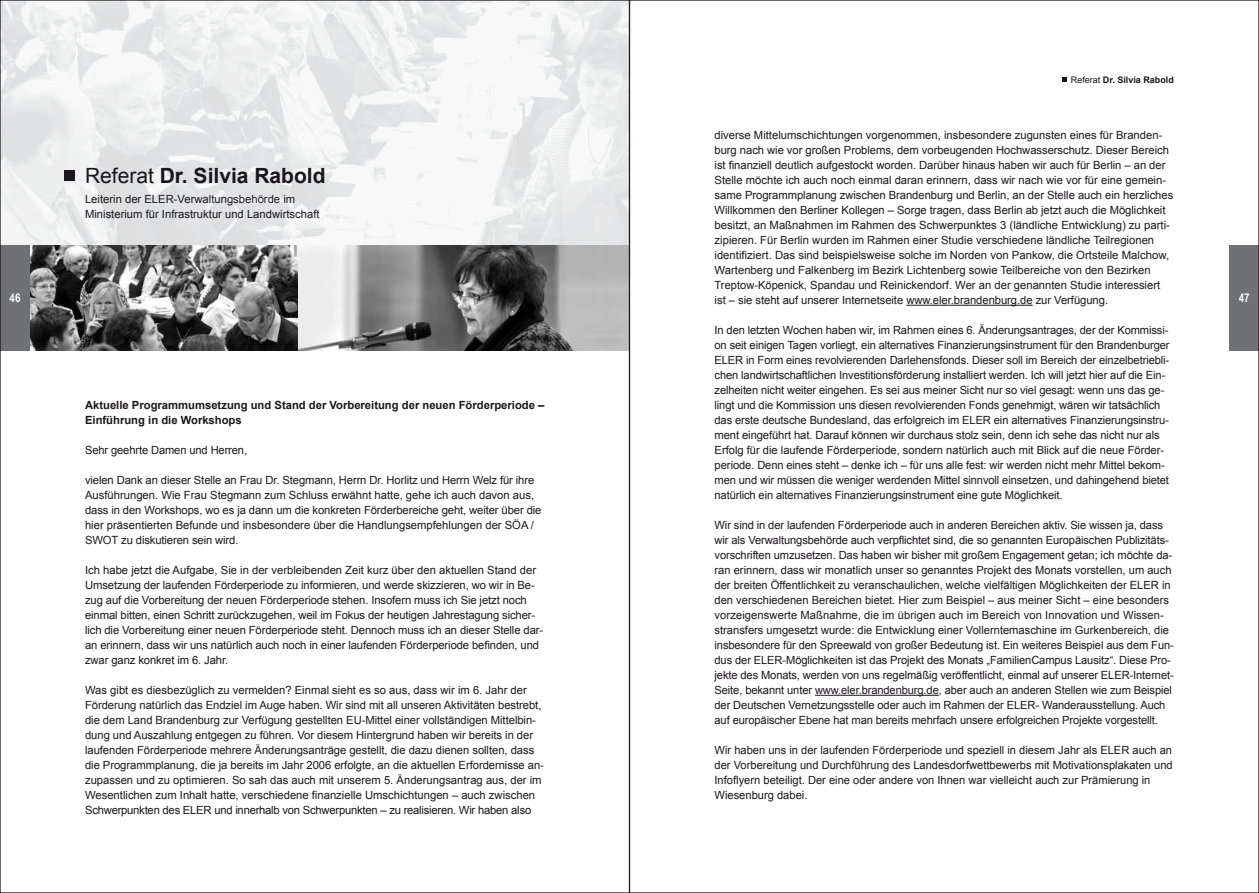
<style>
.page{position:relative;width:1259px;height:893px;background:#fff}
.page>*{position:absolute;margin:0;border:0;box-sizing:border-box;transform-origin:0 0}
.t1{font:700 21px "Arial";color:#1a171c}
.t2{font:700 12px "Arial Narrow";color:#fff}
.t3{font:11.25px/15px "Arial";letter-spacing:-.005em;color:#1a171c}
.t4{font:700 11.25px/15px "Arial";color:#1a171c}
.t5{font:700 9px "Arial";color:#1a171c}
.s1{font-weight:400}
</style>
<div class="page">
<img style="left:2px;top:2px;width:625px;height:244px">
<div style="left:64px;top:170px;width:10px;height:11px;background:#1a171c"></div>
<img style="left:298px;top:246px;width:329px;height:105px">
<img style="left:30px;top:246px;width:268px;height:105px">
<hr style="left:906px;top:305px;width:126px;height:1px;background:#1a171c">
<hr style="left:815px;top:695px;width:124px;height:1px;background:#1a171c">
<svg style="left:1062px;top:78px;width:5px;height:4px"></svg>
<div style="left:1229px;top:246px;width:30px;height:105px;background:#707173"></div>
<div style="left:0;top:246px;width:30px;height:105px;background:#707173"></div>
<p class="t5" style="left:1071px;top:74px;width:105px"><span class="s1">Referat</span> Dr. Silvia Rabold</p>
<p class="t3" style="left:714px;top:128px;width:460px">diverse Mittelumschichtungen vorgenommen, insbesondere zugunsten eines für Branden&shy;burg nach wie vor großen Problems, dem vorbeugenden Hochwasserschutz. Dieser Bereich ist finanziell deutlich aufgestockt worden. Darüber hinaus haben wir auch für Berlin – an der Stelle möchte ich auch noch einmal daran erinnern, dass wir nach wie vor für eine gemein&shy;same Programmplanung zwischen Brandenburg und Berlin, an der Stelle auch ein herzliches Willkommen den Berliner Kollegen – Sorge tragen, dass Berlin ab jetzt auch die Möglichkeit besitzt, an Maßnahmen im Rahmen des Schwerpunktes 3 (ländliche Entwicklung) zu parti&shy;zipieren. Für Berlin wurden im Rahmen einer Studie verschiedene ländliche Teilregionen identifiziert. Das sind beispielsweise solche im Norden von Pankow, die Ortsteile Malchow, Wartenberg und Falkenberg im Bezirk Lichtenberg sowie Teilbereiche von den Bezirken Treptow-Köpenick, Spandau und Reinickendorf. Wer an der genannten Studie interessiert ist – sie steht auf unserer Internetseite www.eler.brandenburg.de zur Verfügung.</p>
<p class="t3" style="left:714px;top:323px;width:456px">In den letzten Wochen haben wir, im Rahmen eines 6. Änderungsantrages, der der Kommissi&shy;on seit einigen Tagen vorliegt, ein alternatives Finanzierungsinstrument für den Brandenburger ELER in Form eines revolvierenden Darlehensfonds. Dieser soll im Bereich der einzelbetriebli&shy;chen landwirtschaftlichen Investitionsförderung installiert werden. Ich will jetzt hier auf die Ein&shy;zelheiten nicht weiter eingehen. Es sei aus meiner Sicht nur so viel gesagt: wenn uns das ge&shy;lingt und die Kommission uns diesen revolvierenden Fonds genehmigt, wären wir tatsächlich das erste deutsche Bundesland, das erfolgreich im ELER ein alternatives Finanzierungsinstru&shy;ment eingeführt hat. Darauf können wir durchaus stolz sein, denn ich sehe das nicht nur als Erfolg für die laufende Förderperiode, sondern natürlich auch mit Blick auf die neue Förder&shy;periode. Denn eines steht – denke ich – für uns alle fest: wir werden nicht mehr Mittel bekom&shy;men und wir müssen die weniger werdenden Mittel sinnvoll einsetzen, und dahingehend bietet natürlich ein alternatives Finanzierungsinstrument eine gute Möglichkeit.</p>
<p class="t3" style="left:714px;top:518px;width:461px">Wir sind in der laufenden Förderperiode auch in anderen Bereichen aktiv. Sie wissen ja, dass wir als Verwaltungsbehörde auch verpflichtet sind, die so genannten Europäischen Publizitäts&shy;vorschriften umzusetzen. Das haben wir bisher mit großem Engagement getan; ich möchte da&shy;ran erinnern, dass wir monatlich unser so genanntes Projekt des Monats vorstellen, um auch der breiten Öffentlichkeit zu veranschaulichen, welche vielfältigen Möglichkeiten der ELER in den verschiedenen Bereichen bietet. Hier zum Beispiel – aus meiner Sicht – eine besonders vorzeigenswerte Maßnahme, die im übrigen auch im Bereich von Innovation und Wissen&shy;stransfers umgesetzt wurde: die Entwicklung einer Vollerntemaschine im Gurkenbereich, die insbesondere für den Spreewald von großer Bedeutung ist. Ein weiteres Beispiel aus dem Fun&shy;dus der ELER-Möglichkeiten ist das Projekt des Monats „FamilienCampus Lausitz“. Diese Pro&shy;jekte des Monats, werden von uns regelmäßig veröffentlicht, einmal auf unserer ELER-Internet-Seite, bekannt unter www.eler.brandenburg.de, aber auch an anderen Stellen wie zum Beispiel der Deutschen Vernetzungsstelle oder auch im Rahmen der ELER- Wanderausstellung. Auch auf europäischer Ebene hat man bereits mehrfach unsere erfolgreichen Projekte vorgestellt.</p>
<p class="t3" style="left:714px;top:743px;width:460px">Wir haben uns in der laufenden Förderperiode und speziell in diesem Jahr als ELER auch an der Vorbereitung und Durchführung des Landesdorfwettbewerbs mit Motivationsplakaten und Infoflyern beteiligt. Der eine oder andere von Ihnen war vielleicht auch zur Prämierung in Wiesenburg dabei.</p>
<h1 class="t1" style="left:85px;top:162px;width:242px"><span class="s1">Referat</span> Dr. Silvia Rabold</h1>
<p class="t3" style="left:85px;top:191px;width:236px">Leiterin der ELER-Verwaltungsbehörde im<br>Ministerium für Infrastruktur und Landwirtschaft</p>
<p class="t2" style="left:10px;top:289px;width:12px">46</p>
<p class="t2" style="left:1238px;top:288px;width:12px">47</p>
<p class="t4" style="left:85px;top:398px;width:461px">Aktuelle Programmumsetzung und Stand der Vorbereitung der neuen Förderperiode –<br>Einführung in die Workshops</p>
<p class="t3" style="left:85px;top:443px;width:164px">Sehr geehrte Damen und Herren,</p>
<p class="t3" style="left:85px;top:473px;width:458px">vielen Dank an dieser Stelle an Frau Dr. Stegmann, Herrn Dr. Horlitz und Herrn Welz für ihre Ausführungen. Wie Frau Stegmann zum Schluss erwähnt hatte, gehe ich auch davon aus, dass in den Workshops, wo es ja dann um die konkreten Förderbereiche geht, weiter über die hier präsentierten Befunde und insbesondere über die Handlungsempfehlungen der SÖA / SWOT zu diskutieren sein wird.</p>
<p class="t3" style="left:85px;top:563px;width:459px">Ich habe jetzt die Aufgabe, Sie in der verbleibenden Zeit kurz über den aktuellen Stand der Umsetzung der laufenden Förderperiode zu informieren, und werde skizzieren, wo wir in Be&shy;zug auf die Vorbereitung der neuen Förderperiode stehen. Insofern muss ich Sie jetzt noch einmal bitten, einen Schritt zurückzugehen, weil im Fokus der heutigen Jahrestagung sicher&shy;lich die Vorbereitung einer neuen Förderperiode steht. Dennoch muss ich an dieser Stelle dar&shy;an erinnern, dass wir uns natürlich auch noch in einer laufenden Förderperiode befinden, und zwar ganz konkret im 6. Jahr.</p>
<p class="t3" style="left:85px;top:683px;width:460px">Was gibt es diesbezüglich zu vermelden? Einmal sieht es so aus, dass wir im 6. Jahr der Förderung natürlich das Endziel im Auge haben. Wir sind mit all unseren Aktivitäten bestrebt, die dem Land Brandenburg zur Verfügung gestellten EU-Mittel einer vollständigen Mittelbin&shy;dung und Auszahlung entgegen zu führen. Vor diesem Hintergrund haben wir bereits in der laufenden Förderperiode mehrere Änderungsanträge gestellt, die dazu dienen sollten, dass die Programmplanung, die ja bereits im Jahr 2006 erfolgte, an die aktuellen Erfordernisse an&shy;zupassen und zu optimieren. So sah das auch mit unserem 5. Änderungsantrag aus, der im Wesentlichen zum Inhalt hatte, verschiedene finanzielle Umschichtungen – auch zwischen Schwerpunkten des ELER und innerhalb von Schwerpunkten – zu realisieren. Wir haben also</p>
</div>
